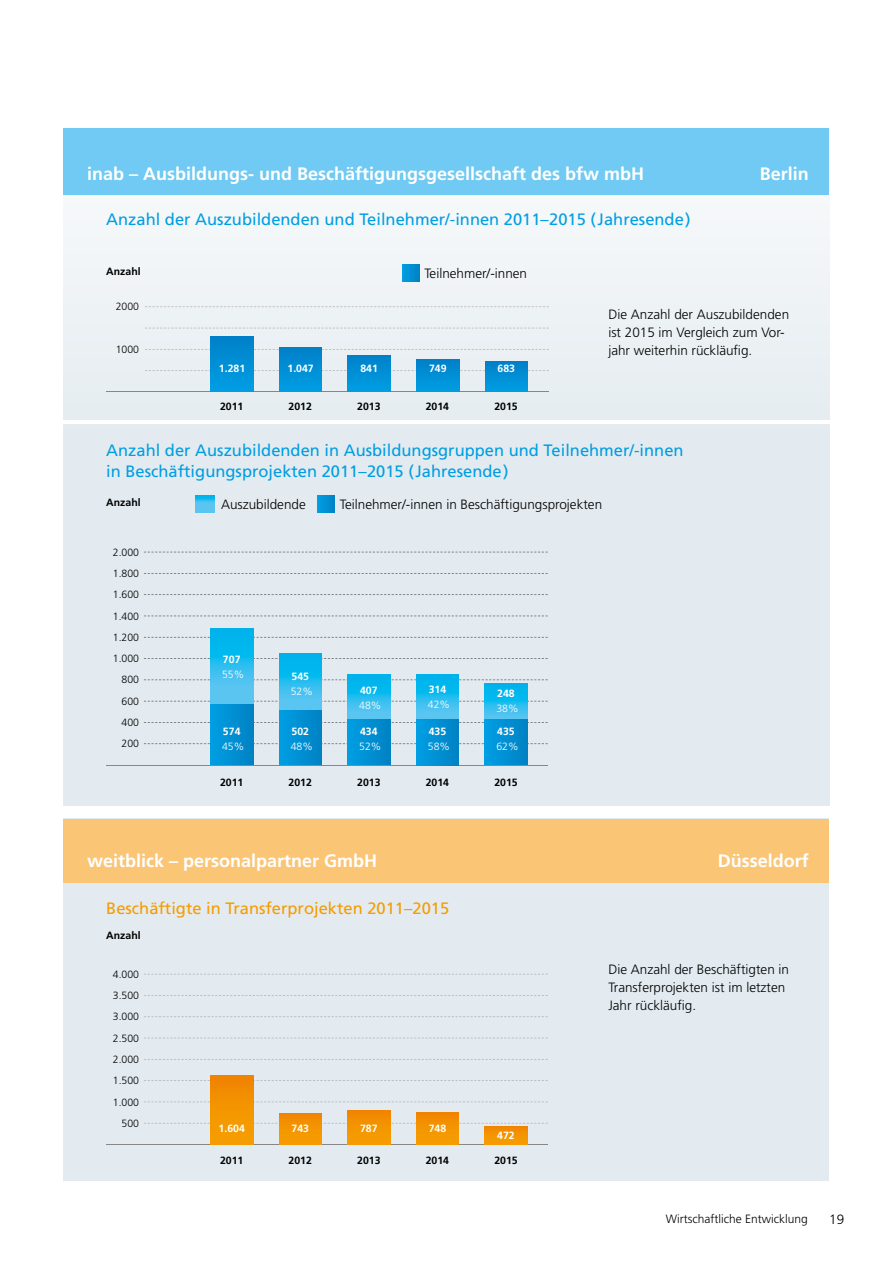
<style>
.page{position:relative;width:893px;height:1263px;background:#fff}
.page>*{position:absolute;margin:0;border:0;box-sizing:border-box;transform-origin:0 0}
.t1{font:700 18px "Frutiger";color:#fff}
.t2{font:16.5px/21px "Frutiger";color:#009ee2}
.t3{font:16.5px "Frutiger";color:#009ee3}
.t4{font:16.5px "Frutiger";color:#f59c00}
.t5{font:300 13.5px/18px "Frutiger";color:#000}
.t6{font:300 12px "Frutiger";color:#000}
.t7{font:300 10.5px "Frutiger LT Std";color:#000}
.t8{font:700 10.5px "Frutiger";color:#000}
.t9{font:700 10.5px "Frutiger";color:#fff}
.t10{font:300 10.5px "Frutiger";color:#fff}
</style>
<div class="page">
<div style="left:64px;top:819px;width:765px;height:362px;background:#e4ebf0"></div>
<div style="left:64px;top:128px;width:765px;height:677px;background:linear-gradient(to right,#e7edf2,#e8eef2)"></div>
<div style="left:64px;top:129px;width:765px;height:66px;background:#70caf3"></div>
<div style="left:64px;top:819px;width:765px;height:64px;background:#fbc576"></div>
<img style="left:253px;top:743px;width:295px;height:1px">
<img style="left:253px;top:722px;width:295px;height:1px">
<img style="left:253px;top:679px;width:295px;height:1px">
<img style="left:253px;top:637px;width:295px;height:1px">
<img style="left:249px;top:594px;width:299px;height:1px">
<img style="left:249px;top:552px;width:299px;height:1px">
<img style="left:253px;top:701px;width:295px;height:1px">
<img style="left:253px;top:658px;width:295px;height:1px">
<img style="left:249px;top:616px;width:299px;height:1px">
<img style="left:249px;top:573px;width:299px;height:1px">
<svg style="left:196px;top:495px;width:18px;height:17px"></svg>
<svg style="left:318px;top:495px;width:17px;height:17px"></svg>
<hr style="left:106px;top:392px;width:443px;height:1px;background:#878786">
<svg style="left:253px;top:370px;width:296px;height:1px"></svg>
<svg style="left:253px;top:349px;width:296px;height:1px"></svg>
<svg style="left:250px;top:306px;width:299px;height:1px"></svg>
<svg style="left:250px;top:328px;width:299px;height:1px"></svg>
<svg style="left:402px;top:265px;width:17px;height:17px"></svg>
<hr style="left:106px;top:1144px;width:442px;height:1px;background:#878786">
<svg style="left:144px;top:1123px;width:404px;height:1px"></svg>
<svg style="left:144px;top:1101px;width:404px;height:1px"></svg>
<svg style="left:144px;top:1059px;width:404px;height:1px"></svg>
<svg style="left:144px;top:1016px;width:404px;height:1px"></svg>
<svg style="left:144px;top:974px;width:404px;height:1px"></svg>
<svg style="left:144px;top:1080px;width:404px;height:1px"></svg>
<svg style="left:144px;top:1038px;width:404px;height:1px"></svg>
<svg style="left:144px;top:995px;width:404px;height:1px"></svg>
<div style="left:210px;top:1076px;width:43px;height:68px;background:linear-gradient(to bottom,#f18600,#f6a100)"></div>
<div style="left:279px;top:1113px;width:43px;height:31px;background:linear-gradient(to right,#f39400,#f39400)"></div>
<div style="left:348px;top:1110px;width:42px;height:34px;background:linear-gradient(to bottom,#f18700,#f69f00)"></div>
<div style="left:485px;top:1126px;width:42px;height:18px;background:linear-gradient(to right,#f39400,#f39400)"></div>
<svg style="left:210px;top:628px;width:43px;height:76px;background:#2bbdef"></svg>
<div style="left:210px;top:704px;width:43px;height:61px;background:linear-gradient(to right,#009fe3,#0082c4)"></div>
<svg style="left:279px;top:653px;width:43px;height:58px;background:#26bbee"></svg>
<div style="left:279px;top:711px;width:43px;height:54px;background:linear-gradient(to right,#009ee3,#0082c3)"></div>
<svg style="left:348px;top:674px;width:42px;height:46px;background:#24bbee"></svg>
<div style="left:348px;top:720px;width:42px;height:45px;background:linear-gradient(to right,#009ee3,#0082c4)"></div>
<svg style="left:485px;top:683px;width:42px;height:37px;background:#1db9ed"></svg>
<div style="left:485px;top:720px;width:42px;height:45px;background:linear-gradient(to right,#009ee3,#0083c5)"></div>
<hr style="left:106px;top:765px;width:442px;height:1px;background:#878786">
<div style="left:211px;top:337px;width:42px;height:55px;background:linear-gradient(to bottom,#0081c9,#009ee3)"></div>
<div style="left:279px;top:348px;width:43px;height:44px;background:linear-gradient(to bottom,#0081c9,#009ee2)"></div>
<svg style="left:348px;top:355px;width:42px;height:37px;background:#008fd5"></svg>
<div style="left:416px;top:360px;width:43px;height:32px;background:linear-gradient(to right,#0090d6,#0090d6)"></div>
<div style="left:485px;top:362px;width:43px;height:30px;background:linear-gradient(to right,#0090d6,#0090d6)"></div>
<svg style="left:416px;top:674px;width:43px;height:46px;background:#24bbee"></svg>
<div style="left:416px;top:720px;width:43px;height:45px;background:linear-gradient(to right,#009fe3,#0081c3)"></div>
<div style="left:416px;top:1113px;width:43px;height:31px;background:linear-gradient(to right,#f39400,#f39400)"></div>
<hr style="left:50px;top:421px;width:800px;height:3px;background:#fff">
<h1 class="t1" style="left:87px;top:163px;width:558px">inab – Ausbildungs- und Beschäftigungsgesellschaft des bfw mbH</h1>
<h1 class="t1" style="left:760px;top:163px;width:51px">Berlin</h1>
<p class="t3" style="left:106px;top:210px;width:586px">Anzahl der Auszubildenden und Teilnehmer/-innen 2011–2015 (Jahresende)</p>
<p class="t8" style="left:106px;top:265px;width:36px">Anzahl</p>
<p class="t5" style="left:424px;top:265px;width:104px">Teilnehmer/-innen</p>
<p class="t7" style="left:116px;top:301px;width:25px">2000</p>
<p class="t7" style="left:116px;top:343px;width:25px">1000</p>
<p class="t9" style="left:219px;top:362px;width:28px">1.281</p>
<p class="t8" style="left:220px;top:400px;width:25px">2011</p>
<p class="t9" style="left:287px;top:362px;width:28px">1.047</p>
<p class="t8" style="left:289px;top:400px;width:25px">2012</p>
<p class="t9" style="left:360px;top:362px;width:19px">841</p>
<p class="t8" style="left:357px;top:400px;width:25px">2013</p>
<p class="t9" style="left:429px;top:362px;width:19px">749</p>
<p class="t8" style="left:426px;top:400px;width:25px">2014</p>
<p class="t9" style="left:498px;top:362px;width:19px">683</p>
<p class="t8" style="left:494px;top:400px;width:25px">2015</p>
<p class="t5" style="left:608px;top:305px;width:182px">Die Anzahl der Auszubildenden ist 2015 im Vergleich zum Vor&shy;jahr weiterhin rückläufig.</p>
<p class="t2" style="left:106px;top:439px;width:579px">Anzahl der Auszubildenden in Ausbildungsgruppen und Teilnehmer/-innen in Beschäftigungsprojekten 2011–2015 (Jahresende)</p>
<p class="t8" style="left:106px;top:496px;width:36px">Anzahl</p>
<p class="t5" style="left:221px;top:495px;width:86px">Auszubildende</p>
<p class="t5" style="left:340px;top:495px;width:264px">Teilnehmer/-innen in Beschäftigungsprojekten</p>
<p class="t7" style="left:113px;top:546px;width:28px">2.000</p>
<p class="t7" style="left:113px;top:567px;width:28px">1.800</p>
<p class="t7" style="left:113px;top:589px;width:28px">1.600</p>
<p class="t7" style="left:113px;top:610px;width:28px">1.400</p>
<p class="t7" style="left:113px;top:631px;width:28px">1.200</p>
<p class="t7" style="left:113px;top:653px;width:28px">1.000</p>
<p class="t7" style="left:122px;top:674px;width:19px">800</p>
<p class="t7" style="left:122px;top:695px;width:19px">600</p>
<p class="t7" style="left:122px;top:716px;width:19px">400</p>
<p class="t7" style="left:122px;top:738px;width:19px">200</p>
<p class="t9" style="left:223px;top:653px;width:19px">707</p>
<p class="t10" style="left:222px;top:668px;width:24px">55%</p>
<p class="t9" style="left:223px;top:725px;width:19px">574</p>
<p class="t10" style="left:222px;top:740px;width:24px">45%</p>
<p class="t8" style="left:220px;top:776px;width:25px">2011</p>
<p class="t9" style="left:292px;top:670px;width:19px">545</p>
<p class="t10" style="left:291px;top:685px;width:24px">52%</p>
<p class="t9" style="left:292px;top:725px;width:19px">502</p>
<p class="t10" style="left:291px;top:740px;width:24px">48%</p>
<p class="t8" style="left:289px;top:776px;width:25px">2012</p>
<p class="t9" style="left:360px;top:684px;width:19px">407</p>
<p class="t10" style="left:359px;top:700px;width:24px">48%</p>
<p class="t9" style="left:360px;top:725px;width:19px">434</p>
<p class="t10" style="left:359px;top:740px;width:24px">52%</p>
<p class="t8" style="left:357px;top:776px;width:25px">2013</p>
<p class="t9" style="left:429px;top:683px;width:19px">314</p>
<p class="t10" style="left:428px;top:699px;width:24px">42%</p>
<p class="t9" style="left:497px;top:688px;width:19px">248</p>
<p class="t10" style="left:496px;top:703px;width:24px">38%</p>
<p class="t9" style="left:429px;top:725px;width:19px">435</p>
<p class="t10" style="left:428px;top:740px;width:24px">58%</p>
<p class="t9" style="left:497px;top:725px;width:19px">435</p>
<p class="t10" style="left:496px;top:740px;width:24px">62%</p>
<p class="t8" style="left:426px;top:776px;width:25px">2014</p>
<p class="t8" style="left:494px;top:776px;width:25px">2015</p>
<h1 class="t1" style="left:87px;top:851px;width:292px">weitblick – personalpartner GmbH</h1>
<h1 class="t1" style="left:718px;top:851px;width:92px">Düsseldorf</h1>
<p class="t4" style="left:106px;top:898px;width:345px">Beschäftigte in Transferprojekten 2011–2015</p>
<p class="t8" style="left:106px;top:929px;width:36px">Anzahl</p>
<p class="t7" style="left:113px;top:968px;width:28px">4.000</p>
<p class="t7" style="left:113px;top:989px;width:28px">3.500</p>
<p class="t7" style="left:113px;top:1011px;width:28px">3.000</p>
<p class="t7" style="left:113px;top:1032px;width:28px">2.500</p>
<p class="t7" style="left:113px;top:1053px;width:28px">2.000</p>
<p class="t7" style="left:113px;top:1075px;width:28px">1.500</p>
<p class="t7" style="left:113px;top:1096px;width:28px">1.000</p>
<p class="t7" style="left:122px;top:1117px;width:19px">500</p>
<p class="t9" style="left:219px;top:1122px;width:28px">1.604</p>
<p class="t8" style="left:220px;top:1154px;width:25px">2011</p>
<p class="t9" style="left:292px;top:1122px;width:19px">743</p>
<p class="t8" style="left:289px;top:1154px;width:25px">2012</p>
<p class="t9" style="left:360px;top:1122px;width:19px">787</p>
<p class="t8" style="left:357px;top:1154px;width:25px">2013</p>
<p class="t9" style="left:429px;top:1122px;width:19px">748</p>
<p class="t8" style="left:426px;top:1154px;width:25px">2014</p>
<p class="t9" style="left:497px;top:1129px;width:19px">472</p>
<p class="t8" style="left:494px;top:1154px;width:25px">2015</p>
<p class="t5" style="left:608px;top:960px;width:182px">Die Anzahl der Beschäftigten in<br>Transferprojekten ist im letzten<br>Jahr rückläufig.</p>
<p class="t6" style="left:666px;top:1212px;width:144px">Wirtschaftliche Entwicklung</p>
<p class="t5" style="left:829px;top:1210px;width:17px">19</p>
</div>
